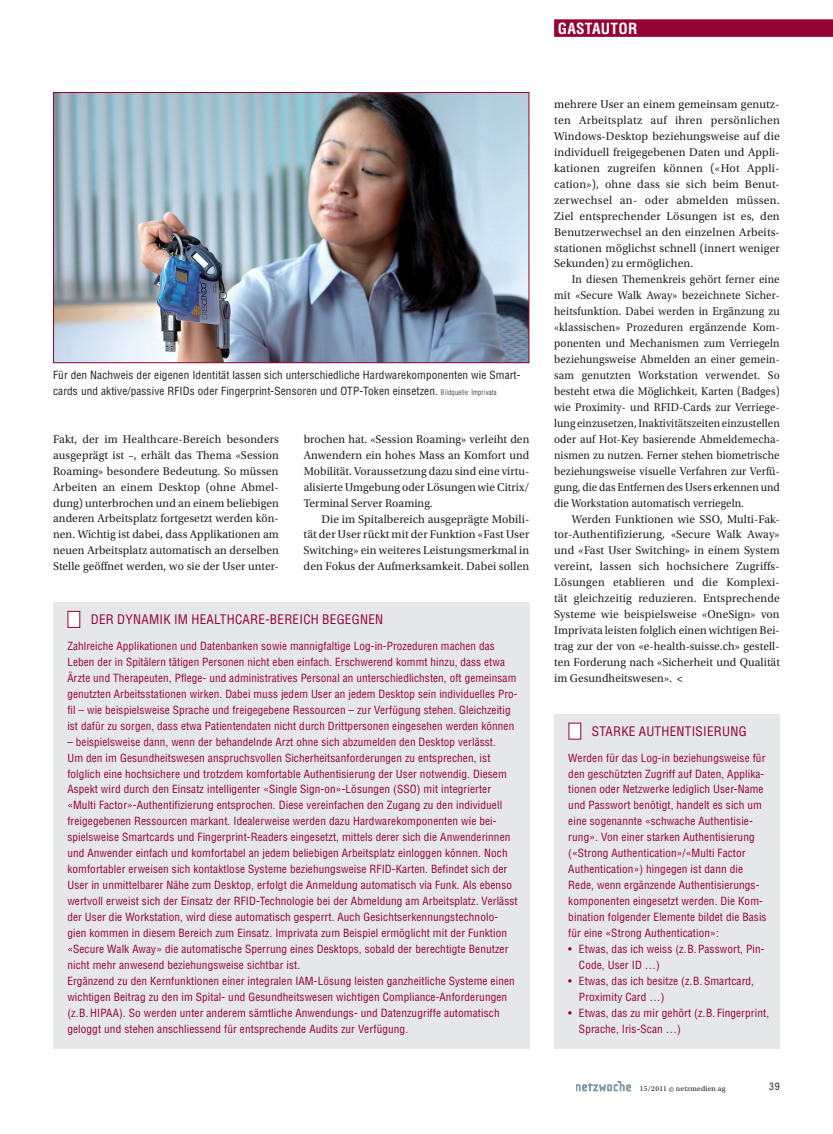
<style>
.page{position:relative;width:833px;height:1134px;background:#fff}
.page>*{position:absolute;margin:0;border:0;box-sizing:border-box;transform-origin:0 0}
.t1{font:700 condensed 15px "Helvetica LT Std";color:#fff}
.t2{font:condensed 12.88px "Helvetica LT Std";letter-spacing:.02em;color:#940133}
.t3{font:11.88px/15.9px "Utopia Std";letter-spacing:.005em;color:#231f20;text-align:justify}
.t4{font:11.88px/15.9px "Utopia Std";letter-spacing:.005em;color:#231f20;text-align:justify;scale:.93 1}
.t5{font:condensed 11px/16px "Helvetica LT Std";letter-spacing:.01em;color:#940133}
.t6{font:condensed 11px/16px "Helvetica LT Std";letter-spacing:.01em;color:#231f20}
.t7{font:condensed 10px "Helvetica LT Std";color:#231f20}
.t8{font:7.5px "Utopia Std";letter-spacing:.025em;color:#231f20}
.s1{font-weight:300;font-size:7.5px}
</style>
<div class="page">
<div style="left:554px;top:19px;width:279px;height:18px;background:#940133"></div>
<svg style="left:576px;top:1081px;width:55px;height:10px"></svg>
<img style="left:55px;top:94px;width:472px;height:267px">
<div style="left:53px;top:92px;width:476px;height:271px;border:1px solid #940133"></div>
<div style="left:53px;top:618px;width:476px;height:430px;background:#e6e7e9"></div>
<div style="left:53px;top:602px;width:476px;height:32px;background:#e6e7e9"></div>
<div style="left:67px;top:611px;width:13px;height:17px;background:#fff;border:1px solid #940133"></div>
<div style="left:554px;top:730px;width:226px;height:319px;background:#e6e7e9"></div>
<div style="left:554px;top:714px;width:226px;height:32px;background:#e6e7e9"></div>
<div style="left:568px;top:723px;width:13px;height:16px;background:#fff"></div>
<h1 class="t1" style="left:557px;top:19px;width:81px">GASTAUTOR</h1>
<p class="t6" style="left:53px;top:367px;width:469px">Für den Nachweis der eigenen Identität lassen sich unterschiedliche Hardwarekomponenten wie Smart&shy;cards und aktive/passive RFIDs oder Fingerprint-Sensoren und OTP-Token einsetzen. <span class="s1">Bildquelle: Imprivata</span></p>
<p class="t3" style="left:53px;top:431px;width:227px">Fakt, der im Healthcare-Bereich besonders ausgeprägt ist –, erhält das Thema «Session Roaming» besondere Bedeutung. So müssen Arbeiten an einem Desktop (ohne Abmel&shy;dung) unterbrochen und an einem beliebigen anderen Arbeitsplatz fortgesetzt werden kön&shy;nen. Wichtig ist dabei, dass Applikationen am neuen Arbeitsplatz automatisch an derselben Stelle geöffnet werden, wo sie der User unter-</p>
<p class="t3" style="left:304px;top:431px;width:227px">brochen hat. «Session Roaming» verleiht den Anwendern ein hohes Mass an Komfort und Mobilität. Voraussetzung dazu sind eine virtu&shy;alisierte Umgebung oder Lösungen wie Citrix/ Terminal Server Roaming.</p>
<p class="t3" style="left:304px;top:511px;width:227px;text-indent:18px">Die im Spitalbereich ausgeprägte Mobili&shy;tät der User rückt mit der Funktion «Fast User Switching» ein weiteres Leistungsmerkmal in den Fokus der Aufmerksamkeit. Dabei sollen</p>
<p class="t2" style="left:91px;top:611px;width:51px">Der Dynamik</p>
<p class="t2" style="left:174px;top:611px;width:34px">im Healthcare</p>
<p class="t2" style="left:265px;top:611px;width:20px">-Bereich</p>
<p class="t2" style="left:322px;top:611px;width:9px">begegnen</p>
<p class="t5" style="left:67px;top:638px;width:452px">Zahlreiche Applikationen und Datenbanken sowie mannigfaltige Log-in-Prozeduren machen das Leben der in Spitälern tätigen Personen nicht eben einfach. Erschwerend kommt hinzu, dass etwa Ärzte und Therapeuten, Pflege- und administratives Personal an unterschiedlichsten, oft gemeinsam genutzten Arbeitsstationen wirken. Dabei muss jedem User an jedem Desktop sein individuelles Pro&shy;fil – wie beispielsweise Sprache und freigegebene Ressourcen – zur Verfügung stehen. Gleichzeitig ist dafür zu sorgen, dass etwa Patientendaten nicht durch Drittpersonen eingesehen werden können</p>
<p class="t5" style="left:67px;top:734px;width:452px">– beispielsweise dann, wenn der behandelnde Arzt ohne sich abzumelden den Desktop verlässt.<br>Um den im Gesundheitswesen anspruchsvollen Sicherheitsanforderungen zu entsprechen, ist folglich eine hochsichere und trotzdem komfortable Authentisierung der User notwendig. Diesem Aspekt wird durch den Einsatz intelligenter «Single Sign-on»-Lösungen (SSO) mit integrierter «Multi Factor»-Authentifizierung entsprochen. Diese vereinfachen den Zugang zu den individuell freigegebenen Ressourcen markant. Idealerweise werden dazu Hardwarekomponenten wie bei&shy;spielsweise Smartcards und Fingerprint-Readers eingesetzt, mittels derer sich die Anwenderinnen und Anwender einfach und komfortabel an jedem beliebigen Arbeitsplatz einloggen können. Noch komfortabler erweisen sich kontaktlose Systeme beziehungsweise RFID-Karten. Befindet sich der User in unmittelbarer Nähe zum Desktop, erfolgt die Anmeldung automatisch via Funk. Als ebenso wertvoll erweist sich der Einsatz der RFID-Technologie bei der Abmeldung am Arbeitsplatz. Verlässt der User die Workstation, wird diese automatisch gesperrt. Auch Gesichtserkennungstechnolo&shy;gien kommen in diesem Bereich zum Einsatz. Imprivata zum Beispiel ermöglicht mit der Funktion «Secure Walk Away» die automatische Sperrung eines Desktops, sobald der berechtigte Benutzer nicht mehr anwesend beziehungsweise sichtbar ist.<br>Ergänzend zu den Kernfunktionen einer integralen IAM-Lösung leisten ganzheitliche Systeme einen wichtigen Beitrag zu den im Spital- und Gesundheitswesen wichtigen Compliance-Anforderungen (z.B.HIPAA). So werden unter anderem sämtliche Anwendungs- und Datenzugriffe automatisch geloggt und stehen anschliessend für entsprechende Audits zur Verfügung.</p>
<p class="t3" style="left:554px;top:96px;width:227px">mehrere User an einem gemeinsam genutz&shy;ten Arbeitsplatz auf ihren persönlichen Windows-Desktop beziehungsweise auf die individuell freigegebenen Daten und Appli&shy;kationen zugreifen können («Hot Appli&shy;cation»), ohne dass sie sich beim Benut&shy;zerwechsel an- oder abmelden müssen.<br>Ziel entsprechender Lösungen ist es, den Benutzerwechsel an den einzelnen Arbeits&shy;stationen möglichst schnell (innert weniger Sekunden) zu ermöglichen.</p>
<p class="t4" style="left:554px;top:272px;width:244px;text-indent:18px">In diesen Themenkreis gehört ferner eine mit «Secure Walk Away» bezeichnete Sicher&shy;heitsfunktion. Dabei werden in Ergänzung zu «klassischen» Prozeduren ergänzende Kom&shy;ponenten und Mechanismen zum Verriegeln beziehungsweise Abmelden an einer gemein&shy;sam genutzten Workstation verwendet. So besteht etwa die Möglichkeit, Karten (Badges) wie Proximity- und RFID-Cards zur Verriege&shy;lung einzusetzen, Inaktivitätszeiten einzustellen oder auf Hot-Key basierende Abmeldemecha&shy;nismen zu nutzen. Ferner stehen biometrische beziehungsweise visuelle Verfahren zur Verfü&shy;gung, die das Entfernen des Users erkennen und die Workstation automatisch verriegeln.</p>
<p class="t3" style="left:554px;top:511px;width:227px;text-indent:18px">Werden Funktionen wie SSO, Multi-Fak&shy;tor-Authentifizierung, «Secure Walk Away» und «Fast User Switching» in einem System vereint, lassen sich hochsichere Zugriffs-Lösungen etablieren und die Komplexi&shy;tät gleichzeitig reduzieren. Entsprechende Systeme wie beispielsweise «OneSign» von Imprivata leisten folglich einen wichtigen Bei&shy;trag zur der von «e-health-suisse.ch» gestell&shy;ten Forderung nach «Sicherheit und Qualität im Gesundheitswesen». &lt;</p>
<p class="t2" style="left:592px;top:723px;width:16px">Starke</p>
<p class="t2" style="left:639px;top:723px;width:16px">Authentisierung</p>
<p class="t5" style="left:568px;top:749px;width:200px">Werden für das Log-in beziehungsweise für den geschützten Zugriff auf Daten, Applika&shy;tionen oder Netzwerke lediglich User-Name und Passwort benötigt, handelt es sich um eine sogenannte «schwache Authentisie&shy;rung». Von einer starken Authentisierung («Strong Authentication»/«Multi Factor Authentication») hingegen ist dann die Rede, wenn ergänzende Authentisierungs&shy;komponenten eingesetzt werden. Die Kom&shy;bination folgender Elemente bildet die Basis für eine «Strong Authentication»:</p>
<p class="t5" style="left:579px;top:941px;width:187px;text-indent:-11px">• Etwas, das ich weiss (z.B. Passwort, Pin-<br>Code, User ID …)</p>
<p class="t5" style="left:579px;top:973px;width:177px;text-indent:-11px">• Etwas, das ich besitze (z.B. Smartcard,<br>Proximity Card …)</p>
<p class="t5" style="left:579px;top:1005px;width:192px;text-indent:-11px">• Etwas, das zu mir gehört (z.B. Fingerprint,<br>Sprache, Iris-Scan …)</p>
<p class="t8" style="left:640px;top:1084px;width:87px">15/2011 © netzmedien ag</p>
<p class="t7" style="left:769px;top:1080px;width:12px">39</p>
</div>
